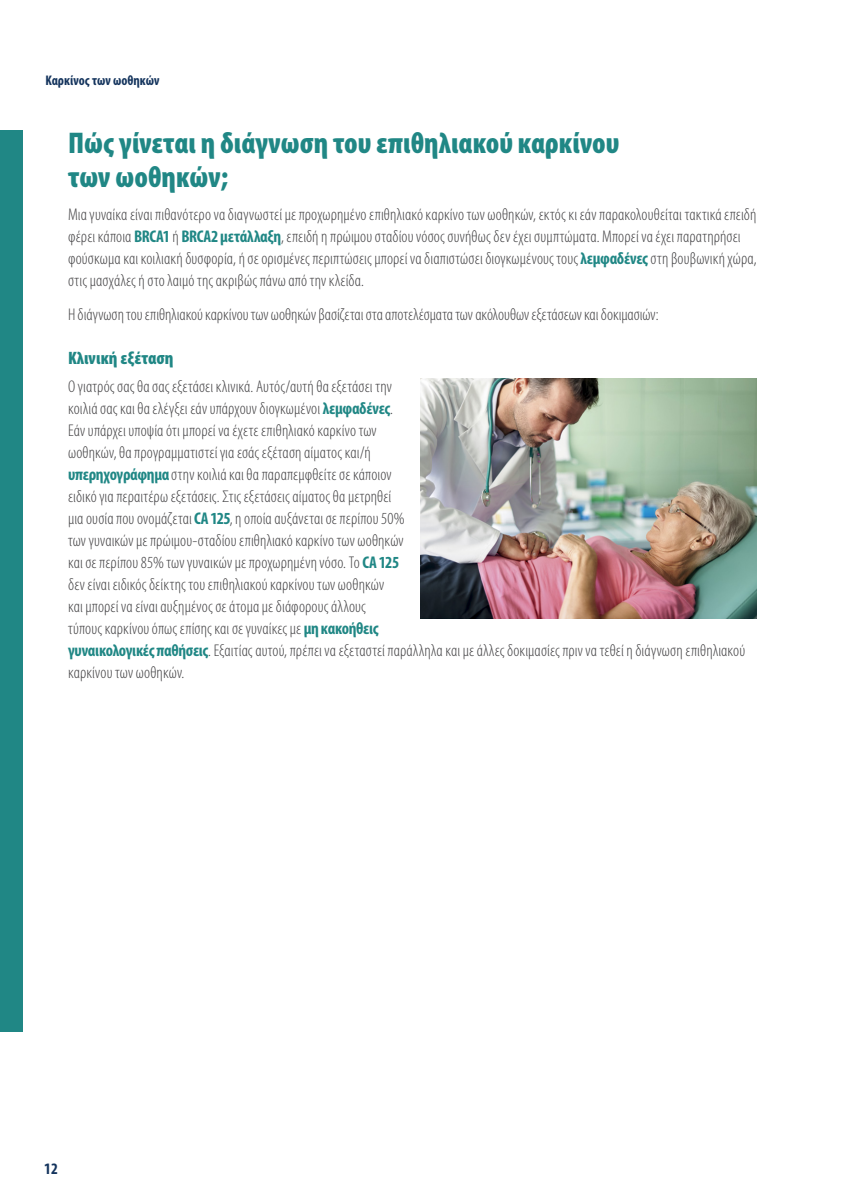
<style>
.page{position:relative;width:842px;height:1191px;background:#fff}
.page>*{position:absolute;margin:0;border:0;box-sizing:border-box;transform-origin:0 0}
.t1{font:900 condensed 30px/34px "Myriad Pro";color:#208785}
.t2{font:900 condensed 18px "Myriad Pro";color:#208785}
.t3{font:300 condensed 17px/22px "Myriad Pro";letter-spacing:.01em;color:#434244}
.t4{font:700 condensed 16px "Myriad Pro";color:#14345d}
.t5{font:700 condensed 14px "Myriad Pro";color:#14345d}
.s1{font-weight:700;color:#208785}
</style>
<div class="page">
<div style="left:0;top:130px;width:23px;height:902px;background:#208785"></div>
<img style="left:421px;top:378px;width:336px;height:240px">
<p class="t5" style="left:45px;top:72px;width:116px">Καρκίνος των ωοθηκών</p>
<h1 class="t1" style="left:68px;top:125px;width:553px">Πώς γίνεται η διάγνωση του επιθηλιακού καρκίνου των ωοθηκών;</h1>
<p class="t3" style="left:68px;top:204px;width:690px">Μια γυναίκα είναι πιθανότερο να διαγνωστεί με προχωρημένο επιθηλιακό καρκίνο των ωοθηκών, εκτός κι εάν παρακολουθείται τακτικά επειδή φέρει κάποια <span class="s1">BRCA1</span> ή <span class="s1">BRCA2 μετάλλαξη</span>, επειδή η πρώιμου σταδίου νόσος συνήθως δεν έχει συμπτώματα. Μπορεί να έχει παρατηρήσει φούσκωμα και κοιλιακή δυσφορία, ή σε ορισμένες περιπτώσεις μπορεί να διαπιστώσει διογκωμένους τους <span class="s1">λεμφαδένες</span> στη βουβωνική χώρα, στις μασχάλες ή στο λαιμό της ακριβώς πάνω από την κλείδα.</p>
<p class="t3" style="left:68px;top:303px;width:592px">Η διάγνωση του επιθηλιακού καρκίνου των ωοθηκών βασίζεται στα αποτελέσματα των ακόλουθων εξετάσεων και δοκιμασιών:</p>
<p class="t2" style="left:68px;top:347px;width:107px">Κλινική εξέταση</p>
<p class="t3" style="left:68px;top:375px;width:679px">Ο γιατρός σας θα σας εξετάσει κλινικά. Αυτός/αυτή θα εξετάσει την<br>κοιλιά σας και θα ελέγξει εάν υπάρχουν διογκωμένοι <span class="s1">λεμφαδένες</span>.<br>Εάν υπάρχει υποψία ότι μπορεί να έχετε επιθηλιακό καρκίνο των<br>ωοθηκών, θα προγραμματιστεί για εσάς εξέταση αίματος και/ή<br><span class="s1">υπερηχογράφημα</span> στην κοιλιά και θα παραπεμφθείτε σε κάποιον<br>ειδικό για περαιτέρω εξετάσεις. Στις εξετάσεις αίματος θα μετρηθεί<br>μια ουσία που ονομάζεται <span class="s1">CA 125</span>, η οποία αυξάνεται σε περίπου 50%<br>των γυναικών με πρώιμου-σταδίου επιθηλιακό καρκίνο των ωοθηκών<br>και σε περίπου 85% των γυναικών με προχωρημένη νόσο. Το <span class="s1">CA 125<br></span>δεν είναι ειδικός δείκτης του επιθηλιακού καρκίνου των ωοθηκών<br>και μπορεί να είναι αυξημένος σε άτομα με διάφορους άλλους<br>τύπους καρκίνου όπως επίσης και σε γυναίκες με <span class="s1">μη κακοήθεις<br>γυναικολογικές παθήσεις</span>. Εξαιτίας αυτού, πρέπει να εξεταστεί παράλληλα και με άλλες δοκιμασίες πριν να τεθεί η διάγνωση επιθηλιακού καρκίνου των ωοθηκών.</p>
<p class="t4" style="left:44px;top:1159px;width:15px">12</p>
</div>
